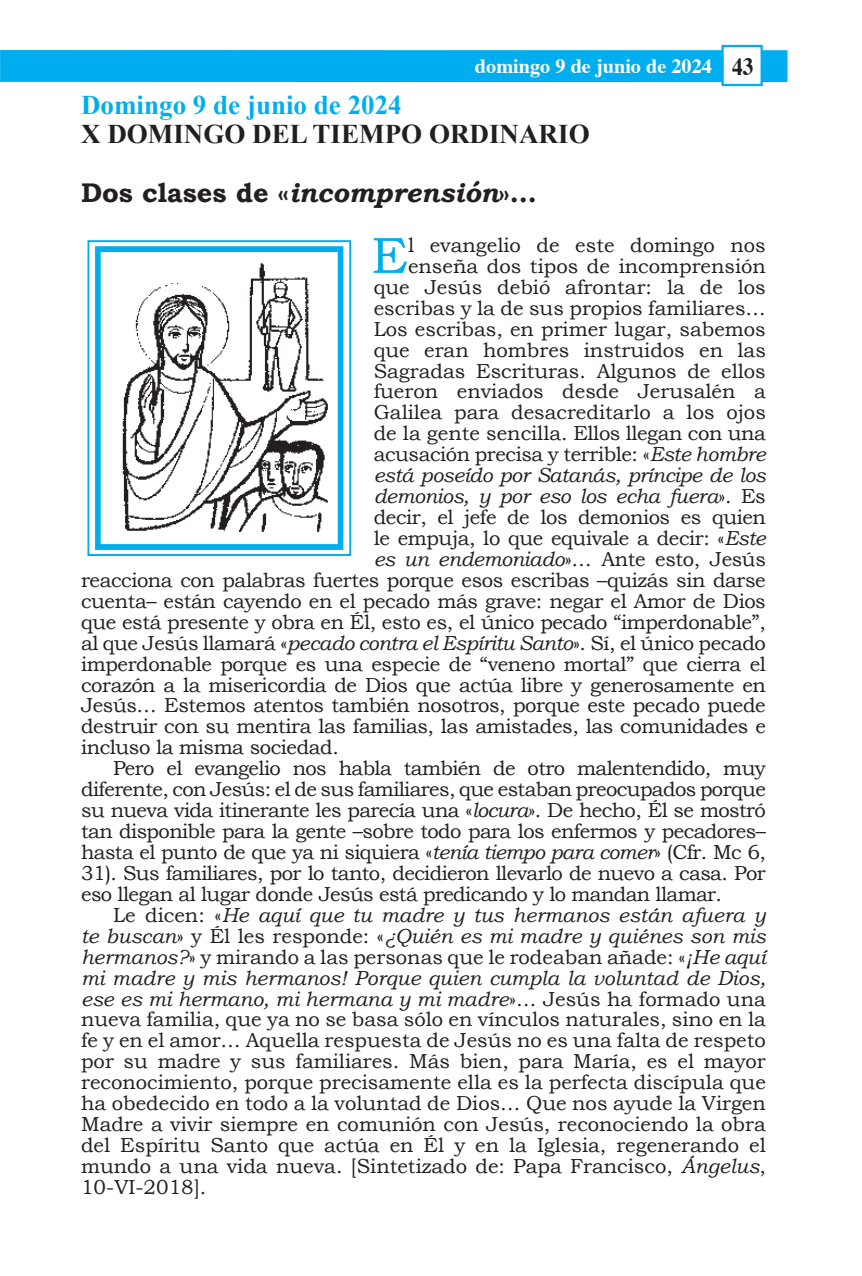
<style>
.page{position:relative;width:862px;height:1276px;background:#fff}
.page>*{position:absolute;margin:0;border:0;box-sizing:border-box;transform-origin:0 0}
.t1{font:51.07px "Bookman Old Style";color:#00aeef}
.t2{font:700 27px "Bookman Old Style";color:#231f20}
.t3{font:700 27px "Times New Roman";color:#231f20}
.t4{font:700 27px "Times New Roman";color:#00aeef}
.t5{font:700 24.75px "Times";color:#231f20;scale:.86 1}
.t6{font:20.25px "Bookman Old Style";letter-spacing:-.02em;color:#231f20}
.t7{font:20.25px "Bookman Old Style";color:#231f20}
.t8{font:italic 20.25px "Bookman Old Style";color:#231f20}
.t9{font:italic 20.25px "Bookman Old Style";letter-spacing:-.02em;color:#231f20}
.t10{font:700 20.25px "Times";color:#fff}
.s1{font-style:italic}
.s2{font-style:normal}
</style>
<div class="page">
<div style="left:0;top:50px;width:787px;height:32px;background:#00aeef"></div>
<div style="left:721px;top:45px;width:41px;height:41px;background:#fff;border:2px solid #00aeef"></div>
<svg style="left:87px;top:240px;width:264px;height:316px"></svg>
<img style="left:112px;top:259px;width:216px;height:273px">
<p class="t10" style="left:474px;top:59px;width:238px">domingo 9 de junio de 2024</p>
<p class="t5" style="left:731px;top:57px;width:26px">43</p>
<h2 class="t4" style="left:81px;top:95px;width:322px">Domingo 9 de junio de 2024</h2>
<h2 class="t3" style="left:81px;top:125px;width:510px">X DOMINGO DEL TIEMPO ORDINARIO</h2>
<h2 class="t2" style="left:81px;top:182px;width:457px">Dos clases de «<span class="s1">incomprensión</span>»…</h2>
<h1 class="t1" style="left:371px;top:236px;width:38px">E</h1>
<p class="t7" style="left:408px;top:237px;width:359px">l evangelio de este domingo nos</p>
<p class="t7" style="left:408px;top:258px;width:359px">enseña dos tipos de incomprensión</p>
<p class="t7" style="left:373px;top:279px;width:393px">que Jesús debió afrontar: la de los</p>
<p class="t7" style="left:373px;top:300px;width:393px">escribas y la de sus propios familiares…</p>
<p class="t7" style="left:373px;top:321px;width:393px">Los escribas, en primer lugar, sabemos</p>
<p class="t7" style="left:373px;top:342px;width:393px">que eran hombres instruidos en las</p>
<p class="t7" style="left:373px;top:363px;width:393px">Sagradas Escrituras. Algunos de ellos</p>
<p class="t7" style="left:373px;top:384px;width:393px">fueron enviados desde Jerusalén a</p>
<p class="t7" style="left:373px;top:405px;width:393px">Galilea para desacreditarlo a los ojos</p>
<p class="t6" style="left:373px;top:426px;width:393px">de la gente sencilla. Ellos llegan con una</p>
<p class="t6" style="left:373px;top:447px;width:393px">acusación precisa y terrible: «<span class="s1">Este hombre</span></p>
<p class="t9" style="left:373px;top:468px;width:393px">está poseído por Satanás, príncipe de los</p>
<p class="t9" style="left:373px;top:488px;width:393px">demonios, y por eso los echa fuera<span class="s2">». Es</span></p>
<p class="t6" style="left:373px;top:509px;width:393px">decir, el jefe de los demonios es quien</p>
<p class="t6" style="left:373px;top:530px;width:393px">le empuja, lo que equivale a decir: «<span class="s1">Este</span></p>
<p class="t6" style="left:373px;top:551px;width:393px"><span class="s1">es un endemoniado</span>»… Ante esto, Jesús</p>
<p class="t6" style="left:81px;top:572px;width:685px">reacciona con palabras fuertes porque esos escribas –quizás sin darse</p>
<p class="t6" style="left:81px;top:593px;width:685px">cuenta– están cayendo en el pecado más grave: negar el Amor de Dios</p>
<p class="t6" style="left:81px;top:614px;width:685px">que está presente y obra en Él, esto es, el único pecado “imperdonable”,</p>
<p class="t6" style="left:81px;top:635px;width:686px">al que Jesús llamará «<span class="s1">pecado contra el Espíritu Santo</span>». Sí, el único pecado</p>
<p class="t6" style="left:81px;top:656px;width:686px">imperdonable porque es una especie de “veneno mortal” que cierra el</p>
<p class="t6" style="left:81px;top:677px;width:686px">corazón a la misericordia de Dios que actúa libre y generosamente en</p>
<p class="t6" style="left:81px;top:698px;width:685px">Jesús… Estemos atentos también nosotros, porque este pecado puede</p>
<p class="t6" style="left:81px;top:719px;width:686px">destruir con su mentira las familias, las amistades, las comunidades e</p>
<p class="t6" style="left:81px;top:740px;width:259px">incluso la misma sociedad.</p>
<p class="t6" style="left:113px;top:761px;width:654px">Pero el evangelio nos habla también de otro malentendido, muy</p>
<p class="t6" style="left:81px;top:781px;width:686px">diferente, con Jesús: el de sus familiares, que estaban preocupados porque</p>
<p class="t6" style="left:81px;top:802px;width:686px">su nueva vida itinerante les parecía una «<span class="s1">locura</span>». De hecho, Él se mostró</p>
<p class="t6" style="left:81px;top:823px;width:685px">tan disponible para la gente –sobre todo para los enfermos y pecadores–</p>
<p class="t6" style="left:81px;top:844px;width:686px">hasta el punto de que ya ni siquiera «<span class="s1">tenía tiempo para comer</span>» (Cfr. Mc 6,</p>
<p class="t6" style="left:81px;top:865px;width:685px">31). Sus familiares, por lo tanto, decidieron llevarlo de nuevo a casa. Por</p>
<p class="t6" style="left:81px;top:886px;width:642px">eso llegan al lugar donde Jesús está predicando y lo mandan llamar.</p>
<p class="t8" style="left:113px;top:907px;width:654px"><span class="s2">Le dicen: «</span>He aquí que tu madre y tus hermanos están afuera y</p>
<p class="t8" style="left:81px;top:928px;width:686px">te buscan<span class="s2">» y Él les responde: «</span>¿Quién es mi madre y quiénes son mis</p>
<p class="t7" style="left:81px;top:949px;width:685px"><span class="s1">hermanos?</span>» y mirando a las personas que le rodeaban añade: «<span class="s1">¡He aquí</span></p>
<p class="t8" style="left:81px;top:970px;width:686px">mi madre y mis hermanos! Porque quien cumpla la voluntad de Dios,</p>
<p class="t8" style="left:81px;top:991px;width:685px">ese es mi hermano, mi hermana y mi madre<span class="s2">»… Jesús ha formado una</span></p>
<p class="t7" style="left:81px;top:1012px;width:685px">nueva familia, que ya no se basa sólo en vínculos naturales, sino en la</p>
<p class="t7" style="left:81px;top:1033px;width:686px">fe y en el amor… Aquella respuesta de Jesús no es una falta de respeto</p>
<p class="t7" style="left:81px;top:1053px;width:686px">por su madre y sus familiares. Más bien, para María, es el mayor</p>
<p class="t7" style="left:81px;top:1074px;width:686px">reconocimiento, porque precisamente ella es la perfecta discípula que</p>
<p class="t7" style="left:81px;top:1095px;width:686px">ha obedecido en todo a la voluntad de Dios… Que nos ayude la Virgen</p>
<p class="t7" style="left:81px;top:1116px;width:686px">Madre a vivir siempre en comunión con Jesús, reconociendo la obra</p>
<p class="t7" style="left:81px;top:1137px;width:685px">del Espíritu Santo que actúa en Él y en la Iglesia, regenerando el</p>
<p class="t7" style="left:81px;top:1158px;width:686px">mundo a una vida nueva. [Sintetizado de: Papa Francisco, <span class="s1">Ángelus</span>,</p>
<p class="t6" style="left:81px;top:1179px;width:127px">10-VI-2018].</p>
</div>
